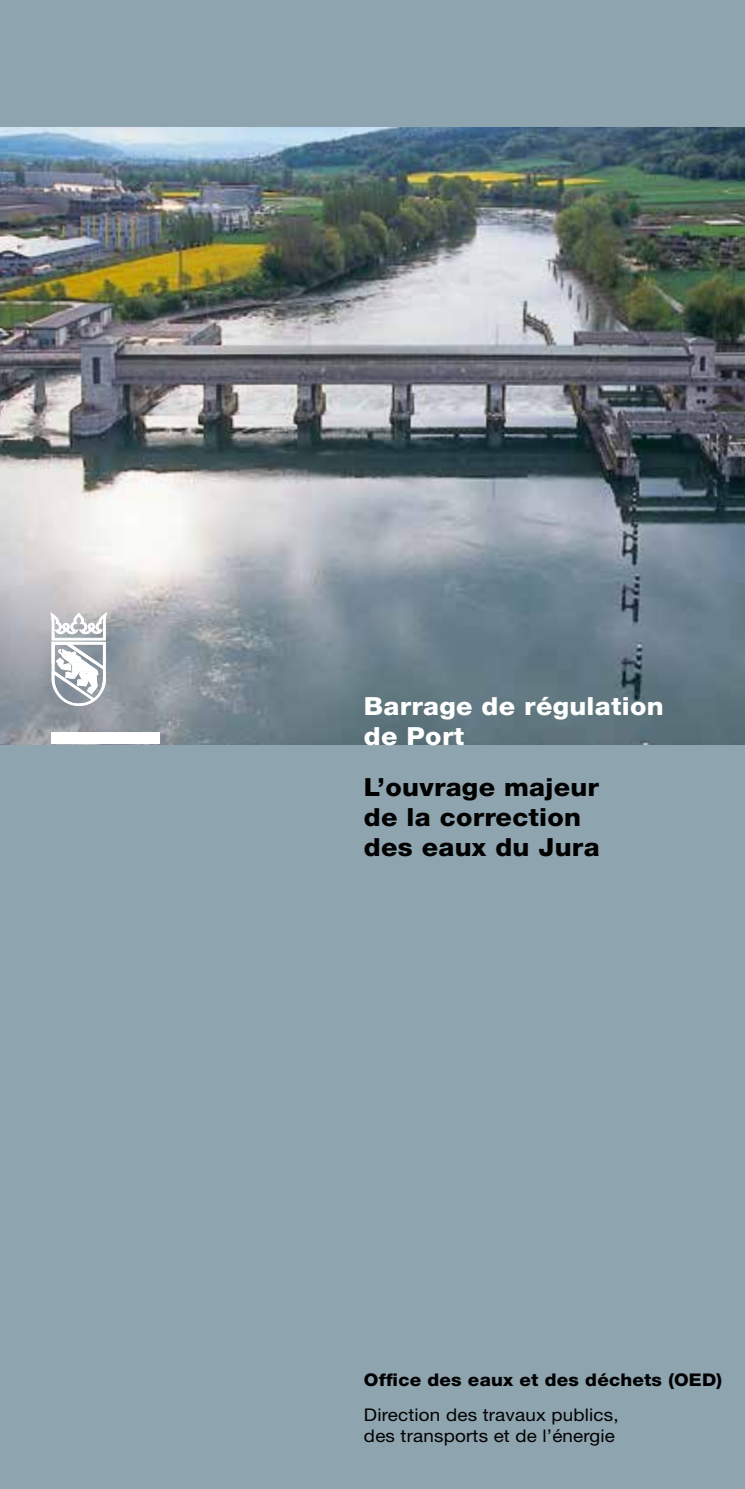
<style>
.page{position:relative;width:745px;height:1489px;background:#fff}
.page>*{position:absolute;margin:0;border:0;box-sizing:border-box;transform-origin:0 0}
.t1{font:800 25px/30px "Helvetica Neue LT";letter-spacing:.01em;color:#000;scale:1.07 1}
.t2{font:800 25px/30px "Helvetica Neue LT";letter-spacing:.01em;color:#fff;scale:1.07 1}
.t3{font:17.5px/21px "Helvetica Neue LT";letter-spacing:.01em;color:#000;scale:1.07 1}
.t4{font:800 17.5px "Helvetica Neue LT";letter-spacing:.01em;color:#000;scale:1.07 1}
</style>
<div class="page">
<div style="left:0;top:0;width:744px;height:1488px;background:#8ea4af"></div>
<img style="left:0;top:128px;width:744px;height:616px">
<div style="left:52px;top:732px;width:107px;height:12px;background:#fff"></div>
<svg style="left:51px;top:613px;width:56px;height:95px;background:#c7cbcf"></svg>
<h1 class="t2" style="left:364px;top:690px;width:281px">Barrage de régulation de Port</h1>
<h1 class="t1" style="left:364px;top:772px;width:221px">L’ouvrage majeur de la correction des eaux du Jura</h1>
<p class="t4" style="left:364px;top:1369px;width:336px">Office des eaux et des déchets (OED)</p>
<p class="t3" style="left:364px;top:1404px;width:239px">Direction des travaux publics, des transports et de l’énergie</p>
</div>
